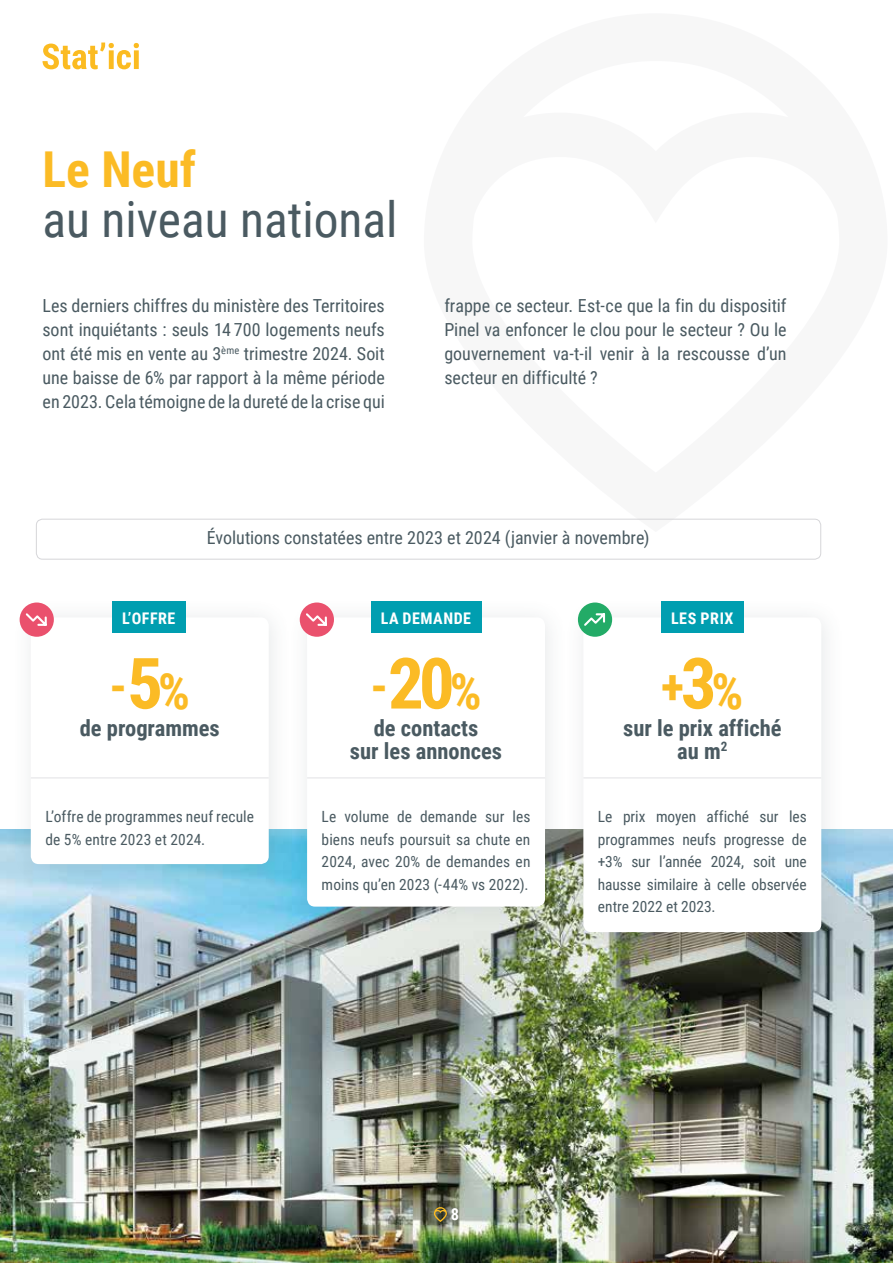
<style>
.page{position:relative;width:893px;height:1263px;background:#fff}
.page>*{position:absolute;margin:0;border:0;box-sizing:border-box;transform-origin:0 0}
.t1{font:700 70.8px "Roboto Condensed";color:#fbbb25}
.t2{font:49.5px "Roboto Condensed";color:#4a5a61}
.t3{font:700 49.5px "Roboto Condensed";color:#fbbb25}
.t4{font:700 48.45px "Roboto Condensed";color:#fbbb25}
.t5{font:700 22.5px/22.5px "Roboto Condensed";color:#4a5a61;text-align:center}
.t6{font:18px/24px "Roboto Condensed";color:#4a5a61;text-align:justify}
.t7{font:700 16.5px "Roboto Condensed";color:#fff}
.t8{font:700 16.05px "Roboto Condensed";letter-spacing:.035em;color:#fff}
.t9{font:15.45px/22.5px "Roboto Condensed";letter-spacing:.005em;color:#4a5a61;text-align:justify}
.s1{font-size:70.8px}
.s2{font-size:49.95px}
.s3{font-size:48.45px}
</style>
<div class="page">
<img style="left:0;top:829px;width:893px;height:434px">
<svg style="left:43px;top:43px;width:96px;height:26px"></svg>
<svg style="left:434px;top:1207px;width:13px;height:15px"></svg>
<div style="left:10px;top:597px;width:283px;height:291px;background:#4a5a61;opacity:.14"></div>
<div style="left:31px;top:617px;width:238px;height:247px;background:#fff;border-radius:8px"></div>
<div style="left:287px;top:597px;width:282px;height:334px;background:#4a5a61;opacity:.14"></div>
<div style="left:307px;top:617px;width:238px;height:290px;background:#fff;border-radius:8px"></div>
<div style="left:563px;top:597px;width:282px;height:359px;background:#4a5a61;opacity:.14"></div>
<div style="left:583px;top:617px;width:238px;height:315px;background:#fff;border-radius:8px"></div>
<hr style="left:31px;top:777px;width:238px;height:1px;background:#eaeaec">
<hr style="left:307px;top:777px;width:238px;height:1px;background:#eaeaec">
<hr style="left:583px;top:777px;width:238px;height:1px;background:#eaeaec">
<div style="left:112px;top:602px;width:73px;height:31px;background:#009eb0"></div>
<div style="left:371px;top:602px;width:110px;height:31px;background:#009eb0"></div>
<div style="left:661px;top:602px;width:83px;height:31px;background:#009eb0"></div>
<div style="left:578px;top:602px;width:34px;height:35px;background:#23ab67;border-radius:50%"></div>
<svg style="left:584px;top:613px;width:22px;height:13px"></svg>
<div style="left:36px;top:519px;width:785px;height:40px;border:1px solid #d6d6d9;border-radius:6px"></div>
<div style="left:20px;top:602px;width:34px;height:35px;background:#ea516d;border-radius:50%"></div>
<svg style="left:25px;top:613px;width:22px;height:13px"></svg>
<div style="left:300px;top:602px;width:34px;height:35px;background:#ea516d;border-radius:50%"></div>
<svg style="left:306px;top:613px;width:21px;height:13px"></svg>
<h2 class="t3" style="left:43px;top:135px;width:155px">Le Neuf</h2>
<h2 class="t2" style="left:43px;top:185px;width:357px">au niveau national</h2>
<p class="t6" style="left:43px;top:293px;width:344px">Les derniers chiffres du ministère des Territoires sont inquiétants : seuls 14 700 logements neufs ont été mis en vente au 3<sup>ème</sup> trimestre 2024. Soit une baisse de 6% par rapport à la même période en 2023. Cela témoigne de la dureté de la crise qui</p>
<p class="t6" style="left:444px;top:293px;width:344px">frappe ce secteur. Est-ce que la fin du dispositif Pinel va enfoncer le clou pour le secteur ? Ou le gouvernement va-t-il venir à la rescousse d’un secteur en difficulté ?</p>
<p class="t6" style="left:207px;top:525px;width:444px">Évolutions constatées entre 2023 et 2024 (janvier à novembre)</p>
<p class="t8" style="left:122px;top:607px;width:55px">L’OFFRE</p>
<p class="t8" style="left:381px;top:607px;width:92px">LA DEMANDE</p>
<p class="t8" style="left:671px;top:607px;width:64px">LES PRIX</p>
<h3 class="t4" style="left:110px;top:651px;width:82px">-<span class="s1">5</span><span class="s2">%</span></h3>
<h1 class="t1" style="left:370px;top:634px;width:113px"><span class="s3">-</span>20<span class="s2">%</span></h1>
<h3 class="t4" style="left:661px;top:653px;width:84px">+<span class="s1">3</span><span class="s2">%</span></h3>
<p class="t5" style="left:80px;top:716px;width:141px">de programmes</p>
<p class="t5" style="left:350px;top:716px;width:154px">de contacts<br>sur les annonces</p>
<p class="t5" style="left:623px;top:716px;width:160px">sur le prix affiché au m<sup>2</sup></p>
<p class="t9" style="left:45px;top:805px;width:210px">L’offre de programmes neuf recule de 5% entre 2023 et 2024.</p>
<p class="t9" style="left:322px;top:805px;width:210px">Le volume de demande sur les biens neufs poursuit sa chute en 2024, avec 20% de demandes en moins qu’en 2023 (-44% vs 2022).</p>
<p class="t9" style="left:598px;top:805px;width:210px">Le prix moyen affiché sur les programmes neufs progresse de +3% sur l’année 2024, soit une hausse similaire à celle observée entre 2022 et 2023.</p>
<p class="t7" style="left:451px;top:1203px;width:10px">8</p>
</div>
